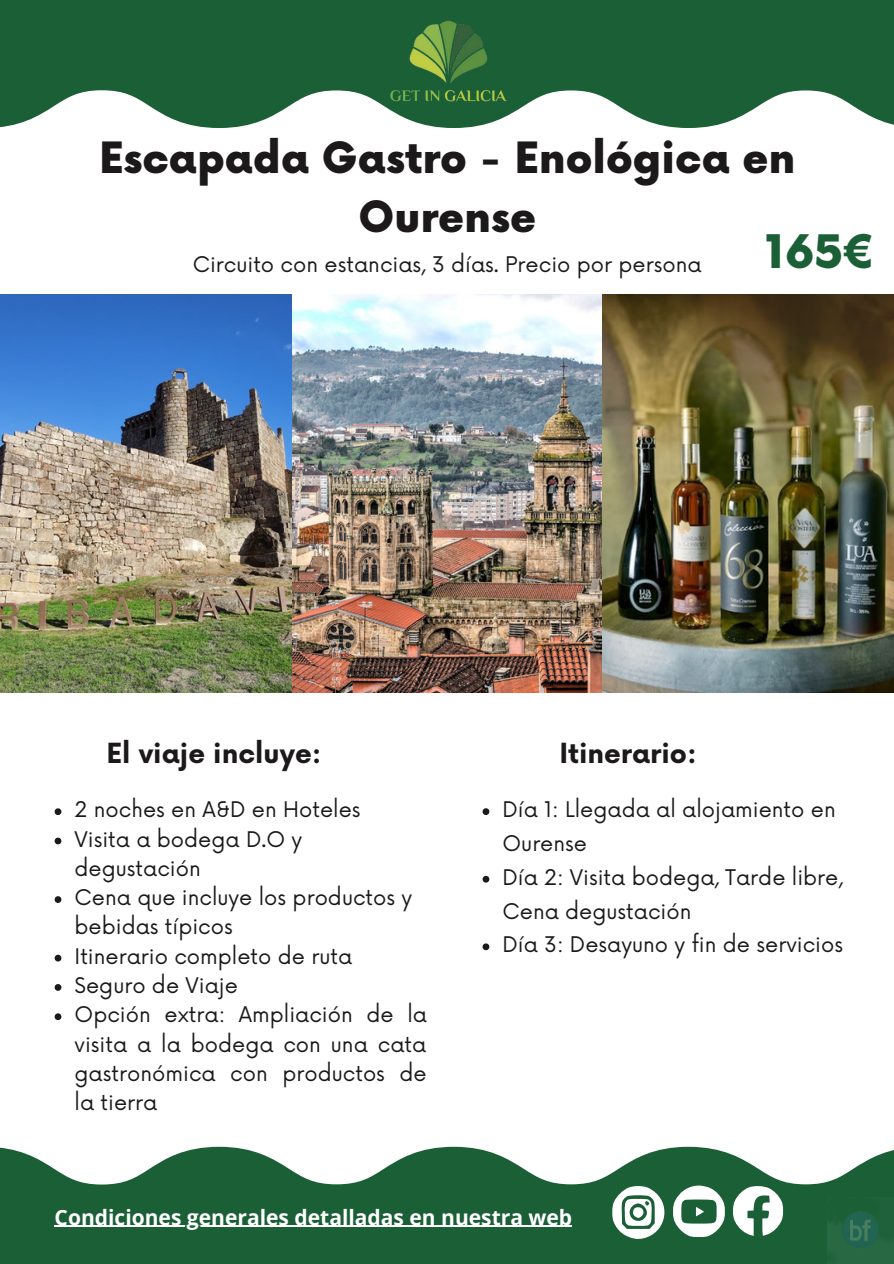
<style>
.page{position:relative;width:894px;height:1264px;background:#fff}
.page>*{position:absolute;margin:0;border:0;box-sizing:border-box;transform-origin:0 0}
.t1{font:900 45px "Now";color:#1b5f37}
.t2{font:900 42px/58.5px "Now";color:#1c191a;text-align:center}
.t3{font:700 27px "Now";color:#1c191a}
.t4{font:21px/29.2px "Now";color:#1c191a}
.t5{font:700 21px "Open Sans";color:#fff}
</style>
<div class="page">
<svg style="left:0;top:0;width:893px;height:128px;fill:#1b5f37"></svg>
<img style="left:0;top:295px;width:893px;height:397px">
<svg style="left:0;top:1146px;width:893px;height:117px;fill:#1b5f37"></svg>
<svg style="left:732px;top:1185px;width:50px;height:50px"></svg>
<svg style="left:612px;top:1185px;width:112px;height:54px"></svg>
<img style="left:383px;top:1px;width:128px;height:127px">
<svg style="left:482px;top:808px;width:7px;height:7px"></svg>
<svg style="left:482px;top:875px;width:7px;height:7px"></svg>
<svg style="left:482px;top:943px;width:7px;height:7px"></svg>
<svg style="left:55px;top:808px;width:6px;height:7px"></svg>
<svg style="left:55px;top:837px;width:6px;height:7px"></svg>
<svg style="left:55px;top:896px;width:6px;height:7px"></svg>
<svg style="left:55px;top:954px;width:6px;height:7px"></svg>
<svg style="left:55px;top:984px;width:6px;height:6px"></svg>
<svg style="left:55px;top:1013px;width:6px;height:7px"></svg>
<hr style="left:55px;top:1225px;width:517px;height:1px;background:#fff">
<img style="left:826px;top:1196px;width:67px;height:67px">
<h2 class="t2" style="left:99px;top:131px;width:697px">Escapada Gastro - Enológica en<br>Ourense</h2>
<p class="t4" style="left:193px;top:251px;width:510px">Circuito con estancias, 3 días. Precio por persona</p>
<h1 class="t1" style="left:765px;top:227px;width:112px">165€</h1>
<p class="t3" style="left:106px;top:738px;width:216px">El viaje incluye:</p>
<p class="t3" style="left:559px;top:738px;width:139px">Itinerario:</p>
<p class="t4" style="left:502px;top:793px;width:342px;line-height:33.8px">Día 1: Llegada al alojamiento en<br>Ourense<br>Día 2: Visita bodega, Tarde libre,<br>Cena degustación<br>Día 3: Desayuno y fin de servicios</p>
<p class="t4" style="left:75px;top:796px;width:354px">2 noches en A&amp;D en Hoteles<br>Visita a bodega D.O y degustación<br>Cena que incluye los productos y bebidas típicos<br>Itinerario completo de ruta<br>Seguro de Viaje<br>Opción extra: Ampliación de la visita a la bodega con una cata gastronómica con productos de la tierra</p>
<p class="t5" style="left:55px;top:1202px;width:519px">Condiciones generales detalladas en nuestra web</p>
</div>
